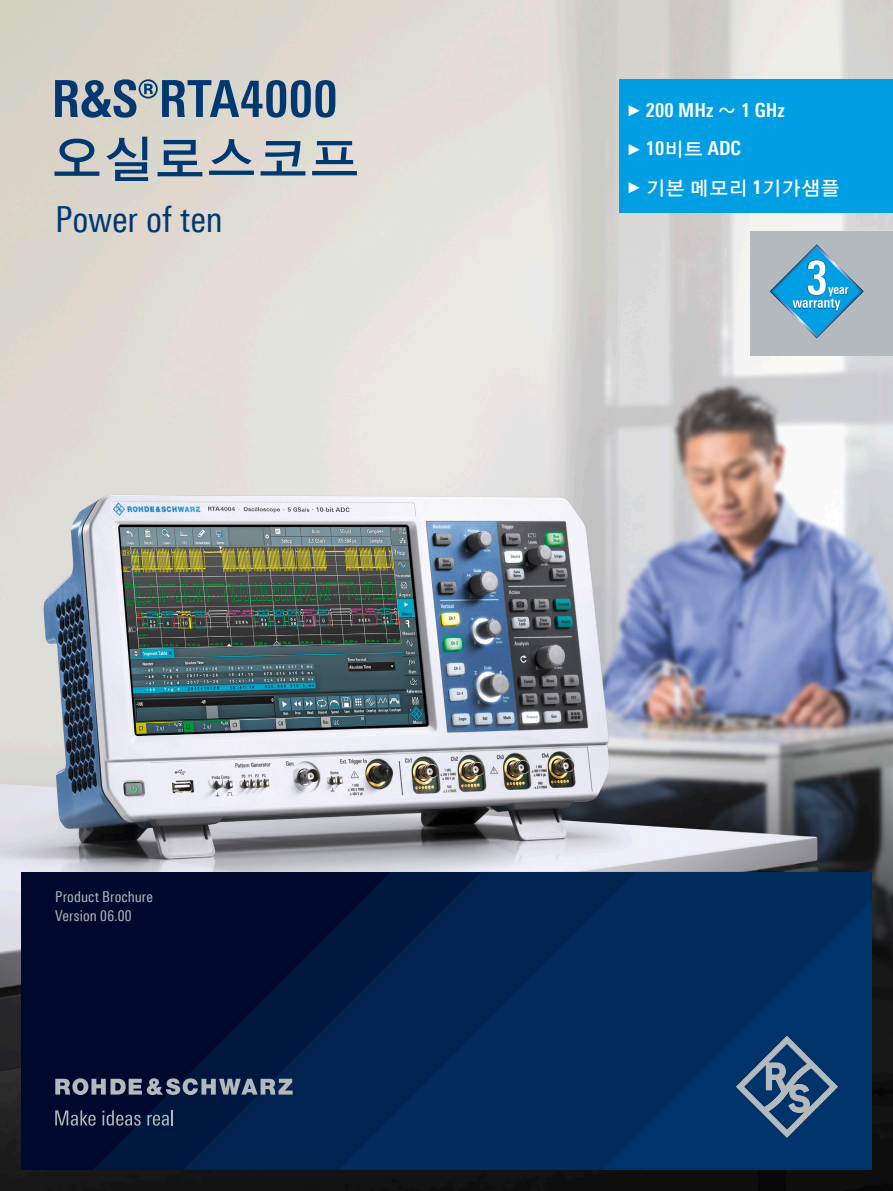
<style>
.page{position:relative;width:893px;height:1191px;background:#fff}
.page>*{position:absolute;margin:0;border:0;box-sizing:border-box;transform-origin:0 0}
.Seiten_Headline_34Pt{font:700 51px/57.4px "Linotype Univers 620 Cn";letter-spacing:.01em;color:#003872}
.Subheadline_24_Pt{font:36px "Linotype Univers 420 Cn";letter-spacing:-.01em;color:#003872}
.t1{font:700 19.5px "Linotype Univers 620 Cn";color:#fff}
.t2{font:19.5px "YDIYGO130 KS Cpc EUC H";color:#fff}
.t3{font:15px/19.2px "Linotype Univers 420 Cn";letter-spacing:.01em;color:#b3b9bc}
.t4{font:700 13.35px "Linotype Univers 620 Cn";color:#fff}
.s1{font-family:"YDIYGO130 KS Cpc EUC H";font-weight:400}
.s2{font-family:"Arial Narrow";font-weight:400;font-size:15.6px}
.s3{font-family:"Arial Narrow";font-size:15.6px}
.s4{font-family:"Linotype Univers 620 Cn";font-weight:700}
</style>
<div class="page">
<img style="left:0;top:0;width:893px;height:1191px">
<div style="left:21px;top:872px;width:851px;height:297px;background:#00082d"></div>
<svg style="left:92px;top:1095px;width:92px;height:74px;fill:#00173f"></svg>
<svg style="left:184px;top:924px;width:155px;height:245px"></svg>
<svg style="left:339px;top:872px;width:533px;height:297px"></svg>
<svg style="left:603px;top:900px;width:269px;height:269px;fill:#002c5e"></svg>
<svg style="left:736px;top:1035px;width:102px;height:102px"></svg>
<svg style="left:55px;top:1078px;width:238px;height:17px"></svg>
<svg style="left:55px;top:1110px;width:41px;height:15px"></svg>
<svg style="left:102px;top:1110px;width:39px;height:15px"></svg>
<svg style="left:147px;top:1110px;width:26px;height:15px"></svg>
<div style="left:620px;top:79px;width:273px;height:134px;background:#009ee3"></div>
<div style="left:750px;top:232px;width:143px;height:124px;background:#b3b9bc"></div>
<svg style="left:770px;top:244px;width:94px;height:94px"></svg>
<img style="left:828px;top:282px;width:21px;height:15px">
<p class="Seiten_Headline_34Pt" style="left:51px;top:70px;width:310px">R&amp;S®RTA4000 <span class="s1">오실로스코프</span></p>
<p class="Subheadline_24_Pt" style="left:55px;top:198px;width:169px">Power of ten</p>
<p class="t3" style="left:55px;top:886px;width:99px">Product Brochure<br>Version 06.00</p>
<p class="t1" style="left:629px;top:98px;width:157px"><span class="s2">►</span>200 MHz <span class="s1">~</span> 1 GHz</p>
<p class="t1" style="left:629px;top:137px;width:113px"><span class="s2">►</span>10<span class="s1">비트</span> ADC</p>
<p class="t2" style="left:629px;top:178px;width:212px"><span class="s3">►</span>기본 메모리 <span class="s4">1</span>기가샘플</p>
<p class="t4" style="left:828px;top:281px;width:22px">year</p>
</div>
